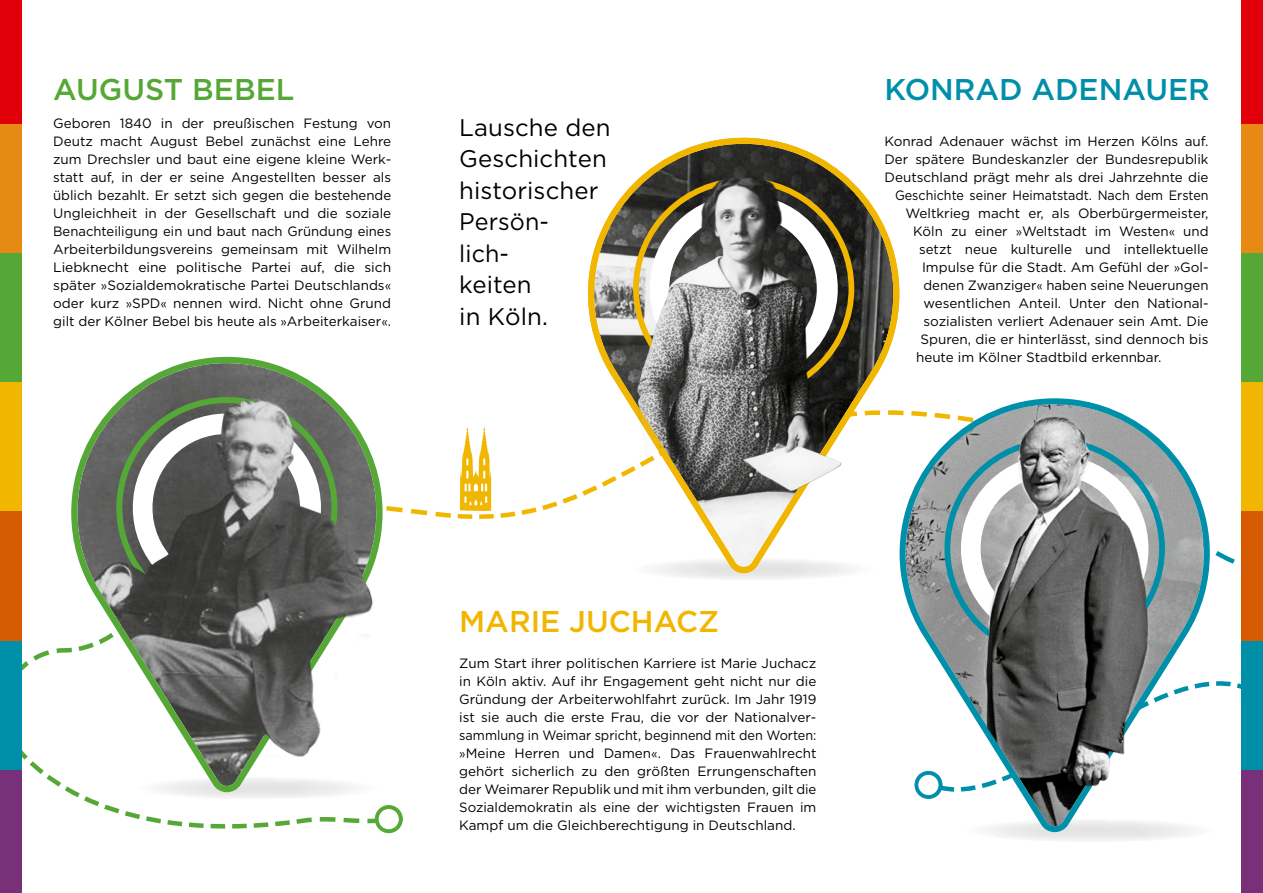
<style>
.page{position:relative;width:1263px;height:893px;background:#fff}
.page>*{position:absolute;margin:0;border:0;box-sizing:border-box;transform-origin:0 0}
.t1{font:500 30px "Gotham HTF";color:#008fa9}
.t2{font:500 30px "Gotham HTF";color:#f0b600}
.t3{font:500 30px "Gotham HTF";color:#55a836}
.t4{font:24px/31.5px "Gotham HTF";letter-spacing:.005em;color:#000}
.t5{font:13.5px/18px "Gotham HTF";color:#000;text-align:justify}
.t6{font:13.5px "Gotham HTF";color:#000;scale:.93 1}
.s1{font-family:"Avenir"}
</style>
<div class="page">
<svg style="left:22px;top:750px;width:381px;height:84px"></svg>
<div style="left:134px;top:777px;width:246px;height:23px;background:#f5f5f5;border-radius:50%"></div>
<svg style="left:68px;top:356px;width:318px;height:439px"></svg>
<img style="left:53px;top:400px;width:346px;height:383px">
<div style="left:963px;top:818px;width:255px;height:24px;background:#f2f2f2;border-radius:50%"></div>
<svg style="left:914px;top:651px;width:299px;height:184px"></svg>
<img style="left:963px;top:651px;width:217px;height:185px">
<div style="left:0;top:0;width:22px;height:124px;background:#e1000a"></div>
<div style="left:0;top:124px;width:22px;height:129px;background:#e68a13"></div>
<div style="left:0;top:253px;width:22px;height:130px;background:#55a836"></div>
<div style="left:0;top:383px;width:22px;height:129px;background:#f0b600"></div>
<div style="left:0;top:512px;width:22px;height:129px;background:#d65a01"></div>
<div style="left:0;top:641px;width:22px;height:129px;background:#008fa9"></div>
<div style="left:0;top:770px;width:22px;height:123px;background:#783078"></div>
<div style="left:1241px;top:0;width:22px;height:124px;background:#e1000a"></div>
<div style="left:1241px;top:124px;width:22px;height:129px;background:#e68a13"></div>
<div style="left:1241px;top:253px;width:22px;height:130px;background:#55a836"></div>
<div style="left:1241px;top:383px;width:22px;height:129px;background:#f0b600"></div>
<div style="left:1241px;top:512px;width:22px;height:129px;background:#d65a01"></div>
<div style="left:1241px;top:641px;width:22px;height:129px;background:#008fa9"></div>
<div style="left:1241px;top:770px;width:22px;height:123px;background:#783078"></div>
<svg style="left:449px;top:382px;width:811px;height:269px"></svg>
<svg style="left:585px;top:137px;width:317px;height:439px"></svg>
<img style="left:579px;top:140px;width:329px;height:426px">
<h1 class="t3" style="left:53px;top:72px;width:243px">AUGUST BEBEL</h1>
<p class="t5" style="left:53px;top:114px;width:340px">Geboren 1840 in der preußischen Festung von Deutz macht August Bebel zunächst eine Lehre zum Drechsler und baut eine eigene kleine Werk&shy;statt auf, in der er seine Angestellten besser als üblich bezahlt. Er setzt sich gegen die bestehende Ungleichheit in der Gesellschaft und die soziale Benachteiligung ein und baut nach Gründung eines Arbeiterbildungsvereins gemeinsam mit Wilhelm Liebknecht eine politische Partei auf, die sich später <span class="s1">»</span>Sozialdemokratische Partei Deutschlands<span class="s1">« </span>oder kurz <span class="s1">»</span>SPD<span class="s1">«</span> nennen wird. Nicht ohne Grund gilt der Kölner Bebel bis heute als <span class="s1">»</span>Arbeiterkaiser<span class="s1">«</span>.</p>
<h2 class="t4" style="left:459px;top:111px;width:153px">Lausche den<br>Geschichten historischer<br>Persön-<br>lich-<br>keiten<br>in Köln.</h2>
<h1 class="t1" style="left:884px;top:72px;width:327px">KONRAD ADENAUER</h1>
<p class="t5" style="left:884px;top:132px;width:325px">Konrad Adenauer wächst im Herzen Kölns auf.</p>
<p class="t5" style="left:884px;top:150px;width:325px">Der spätere Bundeskanzler der Bundesrepublik</p>
<p class="t5" style="left:884px;top:168px;width:325px">Deutschland prägt mehr als drei Jahrzehnte die</p>
<p class="t6" style="left:895px;top:188px;width:339px">Geschichte seiner Heimatstadt. Nach dem Ersten</p>
<p class="t5" style="left:905px;top:204px;width:305px">Weltkrieg macht er, als Oberbürgermeister,</p>
<p class="t5" style="left:913px;top:222px;width:297px">Köln zu einer <span class="s1">»</span>Weltstadt im Westen<span class="s1">«</span> und</p>
<p class="t5" style="left:919px;top:240px;width:291px">setzt neue kulturelle und intellektuelle</p>
<p class="t5" style="left:922px;top:258px;width:288px">Impulse für die Stadt. Am Gefühl der <span class="s1">»</span>Gol-</p>
<p class="t5" style="left:923px;top:276px;width:287px">denen Zwanziger<span class="s1">«</span> haben seine Neuerungen</p>
<p class="t5" style="left:923px;top:294px;width:287px">wesentlichen Anteil. Unter den National-</p>
<p class="t5" style="left:923px;top:312px;width:286px">sozialisten verliert Adenauer sein Amt. Die</p>
<p class="t5" style="left:920px;top:330px;width:289px">Spuren, die er hinterlässt, sind dennoch bis</p>
<p class="t5" style="left:916px;top:348px;width:247px">heute im Kölner Stadtbild erkennbar.</p>
<h1 class="t2" style="left:459px;top:605px;width:262px">MARIE JUCHACZ</h1>
<p class="t5" style="left:459px;top:654px;width:359px">Zum Start ihrer politischen Karriere ist Marie Juchacz in Köln aktiv. Auf ihr Engagement geht nicht nur die Gründung der Arbeiterwohlfahrt zurück. Im Jahr 1919 ist sie auch die erste Frau, die vor der Nationalver&shy;sammlung in Weimar spricht, beginnend mit den Worten: <span class="s1">»</span>Meine Herren und Damen<span class="s1">«</span>. Das Frauenwahlrecht gehört sicherlich zu den größten Errungenschaften der Weimarer Republik und mit ihm verbunden, gilt die Sozialdemokratin als eine der wichtigsten Frauen im Kampf um die Gleichberechtigung in Deutschland.</p>
</div>
